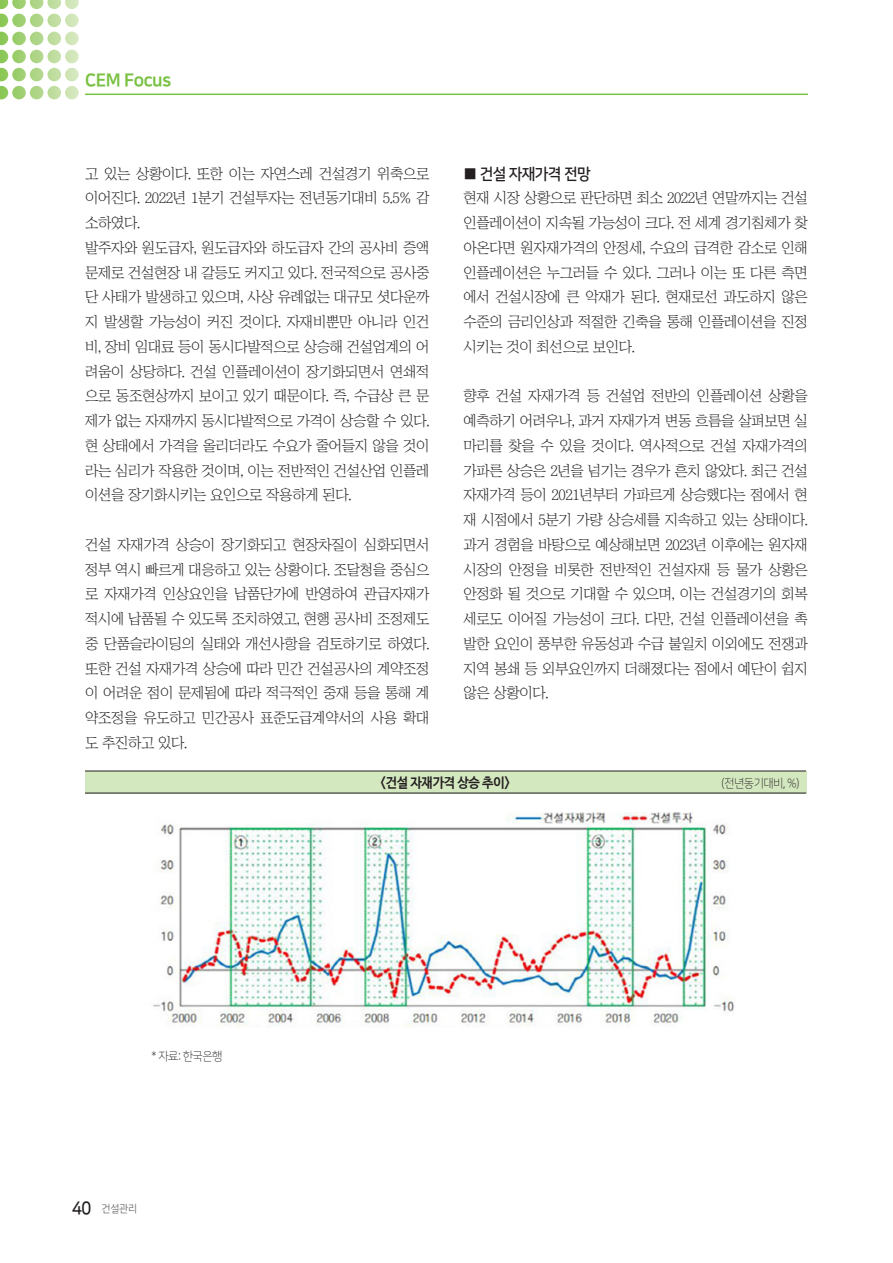
<style>
.page{position:relative;width:893px;height:1263px;background:#fff}
.page>*{position:absolute;margin:0;border:0;box-sizing:border-box;transform-origin:0 0}
.t1{font:18px "Nanum Square EB";letter-spacing:-.025em;color:#79c142;scale:.95 1}
.건설브리핑2-네모_타이틀{font:15.75px "Nanum Square B";letter-spacing:-.04em;color:#231f20;scale:.95 1}
.본문{font:14.7px/24.8px "Chosunilbo NM";letter-spacing:-.025em;color:#231f20;text-align:justify}
.표제목{font:700 13.5px "Nanum Barun Gothic";letter-spacing:-.025em;color:#231f20;scale:.95 1}
.표제목-2{font:12px "Nanum Square L";letter-spacing:-.05em;color:#231f20;scale:.95 1}
.표본문{font:12px "Nanum Square L";letter-spacing:-.05em;color:#231f20;scale:.95 1}
.t2{font:10.5px "Nanum Square R";color:#6c6d70;scale:.95 1}
.s1{font-family:"Nanum Square B";font-size:18px;color:#231f20}
</style>
<div class="page">
<hr style="left:892px;top:0;width:1px;height:1263px;background:#d8d9db">
<hr style="left:85px;top:94px;width:723px;height:1px;background:#79c142">
<div style="left:85px;top:771px;width:721px;height:22px;background:#d4e8c0"></div>
<hr style="left:85px;top:771px;width:721px;height:1px;background:#231f20">
<hr style="left:85px;top:793px;width:721px;height:1px;background:#231f20">
<img style="left:153px;top:812px;width:581px;height:216px">
<hr style="left:892px;top:612px;width:1px;height:57px;background:#d4e8c0">
<svg style="left:0;top:0;width:79px;height:99px"></svg>
<svg style="left:65px;top:14px;width:14px;height:13px"></svg>
<svg style="left:65px;top:32px;width:14px;height:13px"></svg>
<svg style="left:65px;top:50px;width:14px;height:13px"></svg>
<svg style="left:65px;top:68px;width:14px;height:13px"></svg>
<svg style="left:65px;top:86px;width:14px;height:13px"></svg>
<p class="t1" style="left:85px;top:70px;width:92px">CEM Focus</p>
<p class="본문" style="left:85px;top:161px;width:346px">고 있는 상황이다. 또한 이는 자연스레 건설경기 위축으로 이어진다. 2022년 1분기 건설투자는 전년동기대비 5.5% 감 소하였다.</p>
<p class="본문" style="left:85px;top:235px;width:346px">발주자와 원도급자, 원도급자와 하도급자 간의 공사비 증액 문제로 건설현장 내 갈등도 커지고 있다. 전국적으로 공사중 단 사태가 발생하고 있으며, 사상 유례없는 대규모 셧다운까 지 발생할 가능성이 커진 것이다. 자재비뿐만 아니라 인건 비, 장비 임대료 등이 동시다발적으로 상승해 건설업계의 어 려움이 상당하다. 건설 인플레이션이 장기화되면서 연쇄적 으로 동조현상까지 보이고 있기 때문이다. 즉, 수급상 큰 문 제가 없는 자재까지 동시다발적으로 가격이 상승할 수 있다. 현 상태에서 가격을 올리더라도 수요가 줄어들지 않을 것이 라는 심리가 작용한 것이며, 이는 전반적인 건설산업 인플레 이션을 장기화시키는 요인으로 작용하게 된다.</p>
<p class="본문" style="left:85px;top:532px;width:346px">건설 자재가격 상승이 장기화되고 현장차질이 심화되면서 정부 역시 빠르게 대응하고 있는 상황이다. 조달청을 중심으 로 자재가격 인상요인을 납품단가에 반영하여 관급자재가 적시에 납품될 수 있도록 조치하였고, 현행 공사비 조정제도 중 단품슬라이딩의 실태와 개선사항을 검토하기로 하였다. 또한 건설 자재가격 상승에 따라 민간 건설공사의 계약조정 이 어려운 점이 문제됨에 따라 적극적인 중재 등을 통해 계 약조정을 유도하고 민간공사 표준도급계약서의 사용 확대 도 추진하고 있다.</p>
<p class="건설브리핑2-네모_타이틀" style="left:463px;top:165px;width:135px">■ 건설 자재가격 전망</p>
<p class="본문" style="left:463px;top:186px;width:346px">현재 시장 상황으로 판단하면 최소 2022년 연말까지는 건설 인플레이션이 지속될 가능성이 크다. 전 세계 경기침체가 찾 아온다면 원자재가격의 안정세, 수요의 급격한 감소로 인해 인플레이션은 누그러들 수 있다. 그러나 이는 또 다른 측면 에서 건설시장에 큰 악재가 된다. 현재로선 과도하지 않은 수준의 금리인상과 적절한 긴축을 통해 인플레이션을 진정 시키는 것이 최선으로 보인다.</p>
<p class="본문" style="left:463px;top:384px;width:346px">향후 건설 자재가격 등 건설업 전반의 인플레이션 상황을 예측하기 어려우나, 과거 자재가겨 변동 흐름을 살펴보면 실 마리를 찾을 수 있을 것이다. 역사적으로 건설 자재가격의 가파른 상승은 2년을 넘기는 경우가 흔치 않았다. 최근 건설 자재가격 등이 2021년부터 가파르게 상승했다는 점에서 현 재 시점에서 5분기 가량 상승세를 지속하고 있는 상태이다. 과거 경험을 바탕으로 예상해보면 2023년 이후에는 원자재 시장의 안정을 비롯한 전반적인 건설자재 등 물가 상황은 안정화 될 것으로 기대할 수 있으며, 이는 건설경기의 회복 세로도 이어질 가능성이 크다. 다만, 건설 인플레이션을 촉 발한 요인이 풍부한 유동성과 수급 불일치 이외에도 전쟁과 지역 봉쇄 등 외부요인까지 더해졌다는 점에서 예단이 쉽지 않은 상황이다.</p>
<p class="표본문" style="left:149px;top:1050px;width:79px">＊자료: 한국은행</p>
<p class="t2" style="left:72px;top:1204px;width:70px"><span class="s1">40</span> 건설관리</p>
<p class="표제목" style="left:380px;top:775px;width:138px">&lt;건설 자재가격 상승 추이&gt;</p>
<p class="표제목-2" style="left:721px;top:776px;width:83px">(전년동기대비, %)</p>
</div>
